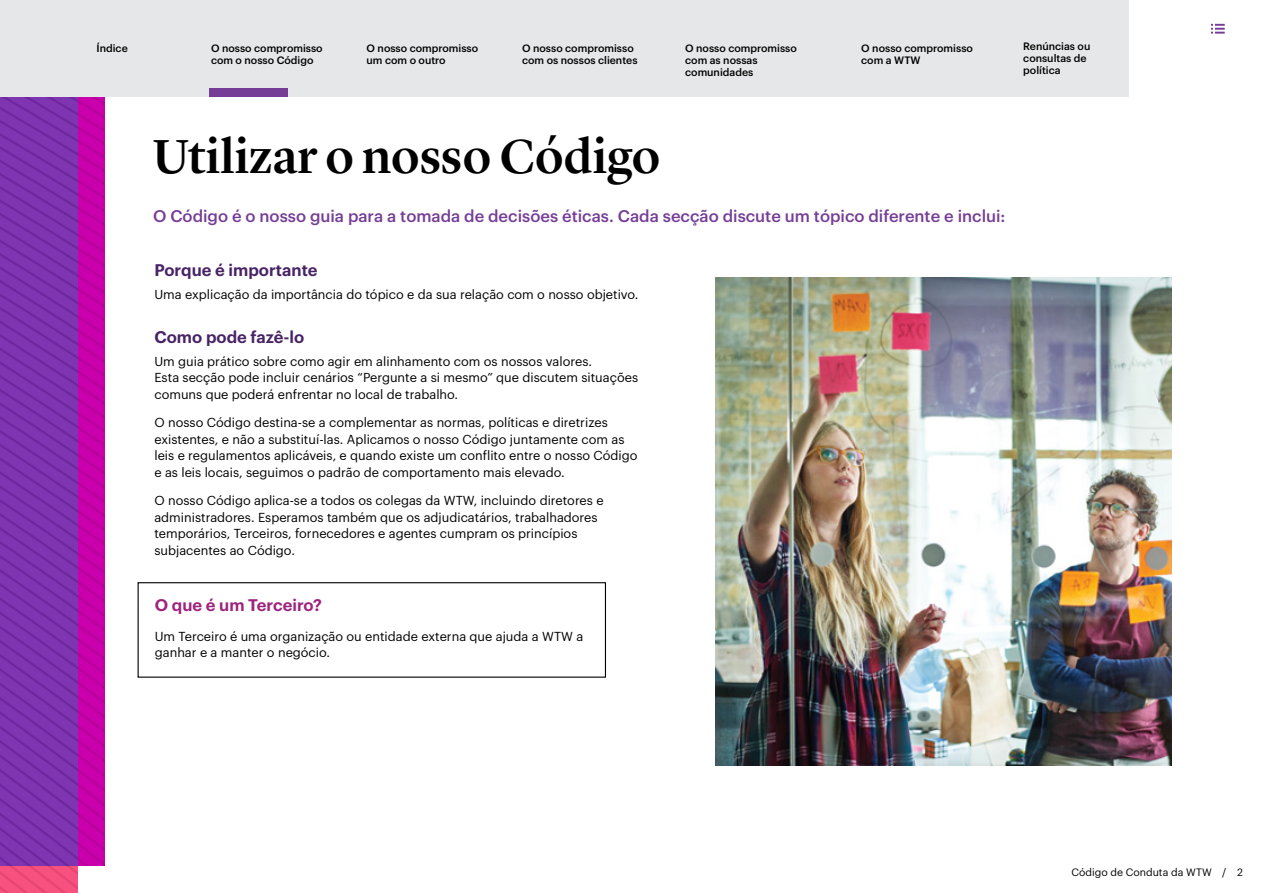
<style>
.page{position:relative;width:1263px;height:893px;background:#fff}
.page>*{position:absolute;margin:0;border:0;box-sizing:border-box;transform-origin:0 0}
.t1{font:500 49.5px "Lyon Display";color:#000}
.t2{font:500 16.5px "Graphik";color:#763d97}
.t3{font:600 16.5px "Graphik";color:#482366}
.t4{font:600 16.5px "Graphik";color:#9e237e}
.t5{font:12.75px/16.5px "Graphik";color:#000}
.t6{font:500 10.5px/12px "Graphik";color:#000}
.t7{font:10.5px "Graphik";color:#000}
</style>
<div class="page">
<svg style="left:0;top:96px;width:105px;height:797px;background:#9029ac"></svg>
<div style="left:138px;top:582px;width:468px;height:96px;border:1px solid #000"></div>
<img style="left:715px;top:278px;width:456px;height:487px">
<svg style="left:1211px;top:24px;width:14px;height:10px"></svg>
<div style="left:0;top:0;width:1128px;height:96px;background:#e6e7e8"></div>
<div style="left:209px;top:88px;width:79px;height:8px;background:#763d97"></div>
<p class="t6" style="left:685px;top:41px;width:113px">O nosso compromisso com as nossas comunidades</p>
<p class="t6" style="left:1023px;top:39px;width:69px">Renúncias ou consultas de política</p>
<p class="t6" style="left:97px;top:41px;width:33px">Índice</p>
<p class="t6" style="left:367px;top:41px;width:113px">O nosso compromisso um com o outro</p>
<p class="t6" style="left:522px;top:41px;width:117px">O nosso compromisso com os nossos clientes</p>
<p class="t6" style="left:861px;top:41px;width:113px">O nosso compromisso com a WTW</p>
<p class="t6" style="left:211px;top:41px;width:113px">O nosso compromisso com o nosso Código</p>
<h1 class="t1" style="left:153px;top:119px;width:509px">Utilizar o nosso Código</h1>
<p class="t2" style="left:153px;top:203px;width:854px">O Código é o nosso guia para a tomada de decisões éticas. Cada secção discute um tópico diferente e inclui:</p>
<p class="t3" style="left:154px;top:257px;width:165px">Porque é importante</p>
<p class="t5" style="left:154px;top:285px;width:486px">Uma explicação da importância do tópico e da sua relação com o nosso objetivo.</p>
<p class="t3" style="left:154px;top:324px;width:151px">Como pode fazê-lo</p>
<p class="t5" style="left:154px;top:352px;width:485px">Um guia prático sobre como agir em alinhamento com os nossos valores.<br>Esta secção pode incluir cenários “Pergunte a si mesmo” que discutem situações comuns que poderá enfrentar no local de trabalho.</p>
<p class="t5" style="left:154px;top:413px;width:485px">O nosso Código destina-se a complementar as normas, políticas e diretrizes existentes, e não a substituí-las. Aplicamos o nosso Código juntamente com as leis e regulamentos aplicáveis, e quando existe um conflito entre o nosso Código e as leis locais, seguimos o padrão de comportamento mais elevado.</p>
<p class="t5" style="left:154px;top:491px;width:451px">O nosso Código aplica-se a todos os colegas da WTW, incluindo diretores e administradores. Esperamos também que os adjudicatários, trabalhadores temporários, Terceiros, fornecedores e agentes cumpram os princípios subjacentes ao Código.</p>
<p class="t4" style="left:155px;top:592px;width:169px">O que é um Terceiro?</p>
<p class="t5" style="left:155px;top:627px;width:430px">Um Terceiro é uma organização ou entidade externa que ajuda a WTW a ganhar e a manter o negócio.</p>
<p class="t7" style="left:1071px;top:864px;width:173px">Código de Conduta da WTW / 2</p>
</div>
